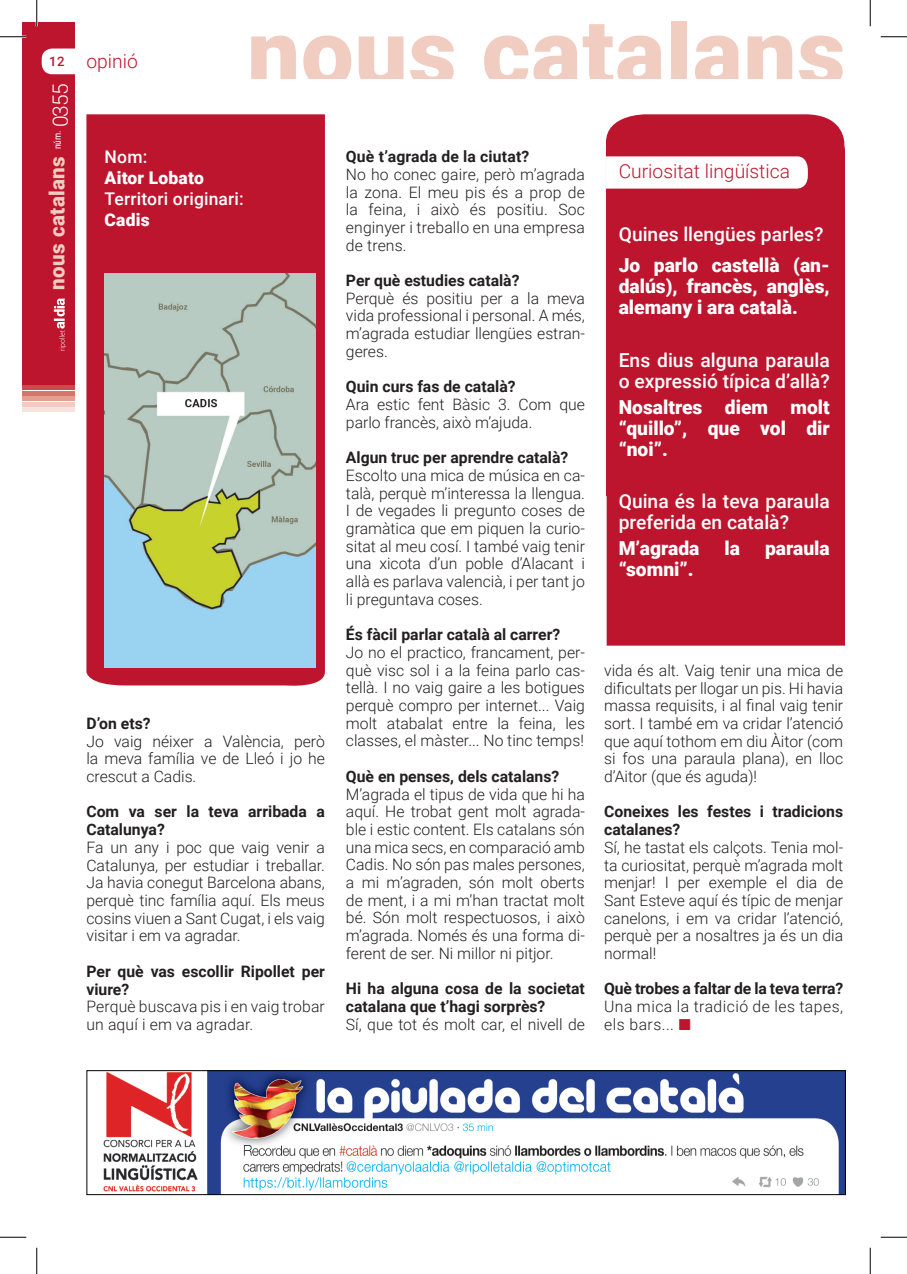
<style>
.page{position:relative;width:907px;height:1274px;background:#fff}
.page>*{position:absolute;margin:0;border:0;box-sizing:border-box;transform-origin:0 0}
.t1{font:900 93.8px "Roboto";letter-spacing:.01em;color:#f1ccc1}
.t2{font:900 21px "Roboto";letter-spacing:.02em;color:#f1ccc1}
.t3{font:900 19.25px/21px "Roboto";color:#fff;text-align:justify}
.t4{font:500 19.25px/21px "Roboto";color:#fff}
.t5{font:300 19.25px "Roboto";color:#bd152e}
.t6{font:500 17.5px "Roboto";letter-spacing:.01em;color:#fff}
.t7{font:900 17.5px "Roboto";letter-spacing:.01em;color:#fff}
.t8{font:300 15.75px/17.7px "Roboto";color:#231f20;text-align:justify}
.t9{font:700 15.75px/17.7px "Roboto";color:#231f20}
.t10{font:300 15.75px/17.7px "Roboto";letter-spacing:.03em;color:#231f20}
.t11{font:500 13.12px "Roboto";color:#bd152e}
.t12{font:9.62px "Roboto Condensed";color:#fff}
.s1{font-family:"Roboto";font-weight:300;font-size:21px}
.s2{color:#bd152e}
</style>
<div class="page">
<div style="left:22px;top:22px;width:52px;height:363px;background:#bd152e"></div>
<div style="left:22px;top:385px;width:53px;height:5px;background:#c94c4a"></div>
<div style="left:22px;top:396px;width:53px;height:5px;background:#e39f90"></div>
<div style="left:22px;top:407px;width:53px;height:5px;background:#f6e3dd"></div>
<div style="left:22px;top:391px;width:53px;height:5px;background:#d57669"></div>
<div style="left:22px;top:402px;width:53px;height:5px;background:#f1ccc1"></div>
<div style="left:42px;top:49px;width:126px;height:25px;background:#fff;border-radius:10px"></div>
<svg style="left:54px;top:298px;width:12px;height:53px"></svg>
<div style="left:86px;top:114px;width:239px;height:572px;background:#bd152e"></div>
<div style="left:606px;top:114px;width:239px;height:532px;background:#bd152e"></div>
<svg style="left:606px;top:156px;width:202px;height:33px"></svg>
<img style="left:105px;top:274px;width:211px;height:394px">
<img style="left:103px;top:1072px;width:741px;height:121px">
<div style="left:86px;top:1070px;width:760px;height:125px;border:1px solid #000001"></div>
<hr style="left:0;top:36px;width:26px;height:2px;background:#fff">
<hr style="left:36px;top:0;width:2px;height:26px;background:#fff">
<svg style="left:0;top:36px;width:26px;height:1px"></svg>
<svg style="left:881px;top:36px;width:26px;height:1px"></svg>
<svg style="left:0;top:1237px;width:26px;height:1px"></svg>
<svg style="left:881px;top:1237px;width:26px;height:1px"></svg>
<svg style="left:36px;top:0;width:1px;height:26px"></svg>
<svg style="left:36px;top:1248px;width:1px;height:26px"></svg>
<svg style="left:870px;top:0;width:1px;height:26px"></svg>
<svg style="left:870px;top:1248px;width:1px;height:26px"></svg>
<p class="t11" style="left:49px;top:52px;width:17px">12</p>
<p class="t12" style="left:51px;top:149px;width:67px;rotate:-90deg">núm. <span class="s1">0355</span></p>
<h2 class="t2" style="left:42px;top:290px;width:135px;rotate:-90deg">nous catalans</h2>
<p class="t5" style="left:86px;top:47px;width:53px">opinió</p>
<h1 class="t1" style="left:247px;top:-13px;width:600px">nous catalans</h1>
<p class="t6" style="left:105px;top:144px;width:44px">Nom:</p>
<p class="t7" style="left:105px;top:165px;width:101px">Aitor Lobato</p>
<p class="t6" style="left:105px;top:186px;width:141px">Territori originari:</p>
<p class="t7" style="left:105px;top:207px;width:47px">Cadis</p>
<p class="t9" style="left:86px;top:714px;width:66px">D’on ets?</p>
<p class="t8" style="left:86px;top:732px;width:240px">Jo vaig néixer a València, però la meva família ve de Lleó i jo he crescut a Cadis.</p>
<p class="t9" style="left:86px;top:802px;width:240px">Com va ser la teva arribada a<br>Catalunya?</p>
<p class="t8" style="left:86px;top:838px;width:240px">Fa un any i poc que vaig venir a Catalunya, per estudiar i treballar.<br>Ja havia conegut Barcelona abans, perquè tinc família aquí. Els meus cosins viuen a Sant Cugat, i els vaig visitar i em va agradar.</p>
<p class="t9" style="left:86px;top:962px;width:240px">Per què vas escollir Ripollet per viure?</p>
<p class="t8" style="left:86px;top:997px;width:240px">Perquè buscava pis i en vaig trobar un aquí i em va agradar.</p>
<p class="t9" style="left:346px;top:147px;width:185px">Què t’agrada de la ciutat?</p>
<p class="t8" style="left:346px;top:165px;width:241px">No ho conec gaire, però m’agrada la zona. El meu pis és a prop de la feina, i això és positiu. Soc enginyer i treballo en una empresa de trens.</p>
<p class="t9" style="left:346px;top:271px;width:175px">Per què estudies català?</p>
<p class="t8" style="left:346px;top:289px;width:240px">Perquè és positiu per a la meva vida professional i personal. A més, m’agrada estudiar llengües estran&shy;geres.</p>
<p class="t9" style="left:346px;top:377px;width:171px">Quin curs fas de català?</p>
<p class="t8" style="left:346px;top:395px;width:240px">Ara estic fent Bàsic 3. Com que parlo francès, això m’ajuda.</p>
<p class="t9" style="left:346px;top:448px;width:224px">Algun truc per aprendre català?</p>
<p class="t8" style="left:346px;top:466px;width:241px">Escolto una mica de música en ca&shy;talà, perquè m’interessa la llengua.<br>I de vegades li pregunto coses de gramàtica que em piquen la curio&shy;sitat al meu cosí. I també vaig tenir una xicota d’un poble d’Alacant i allà es parlava valencià, i per tant jo li preguntava coses.</p>
<p class="t9" style="left:346px;top:625px;width:216px">És fàcil parlar català al carrer?</p>
<p class="t8" style="left:346px;top:643px;width:241px">Jo no el practico, francament, per&shy;què visc sol i a la feina parlo cas&shy;tellà. I no vaig gaire a les botigues perquè compro per internet... Vaig molt atabalat entre la feina, les classes, el màster... No tinc temps!</p>
<p class="t9" style="left:346px;top:767px;width:215px">Què en penses, dels catalans?</p>
<p class="t8" style="left:346px;top:784px;width:240px">M’agrada el tipus de vida que hi ha aquí. He trobat gent molt agrada&shy;ble i estic content. Els catalans són una mica secs, en comparació amb Cadis. No són pas males persones, a mi m’agraden, són molt oberts de ment, i a mi m’han tractat molt bé. Són molt respectuosos, i això m’agrada. Només és una forma di&shy;ferent de ser. Ni millor ni pitjor.</p>
<p class="t9" style="left:346px;top:979px;width:240px">Hi ha alguna cosa de la societat catalana que t’hagi sorprès?</p>
<p class="t8" style="left:346px;top:1015px;width:240px">Sí, que tot és molt car, el nivell de</p>
<p class="t5" style="left:619px;top:157px;width:173px">Curiositat lingüística</p>
<p class="t4" style="left:619px;top:223px;width:206px">Quines llengües parles?</p>
<p class="t3" style="left:619px;top:254px;width:213px">Jo parlo castellà (an&shy;dalús), francès, anglès, alemany i ara català.</p>
<p class="t4" style="left:619px;top:349px;width:212px">Ens dius alguna paraula o expressió típica d’allà?</p>
<p class="t3" style="left:619px;top:396px;width:213px">Nosaltres diem molt “quillo”, que vol dir “noi”.</p>
<p class="t4" style="left:619px;top:490px;width:212px">Quina és la teva paraula preferida en català?</p>
<p class="t3" style="left:619px;top:537px;width:82px">M’agrada</p>
<p class="t3" style="left:724px;top:537px;width:17px">la</p>
<p class="t3" style="left:765px;top:537px;width:66px">paraula</p>
<p class="t3" style="left:619px;top:558px;width:76px">“somni”.</p>
<p class="t8" style="left:604px;top:661px;width:240px">vida és alt. Vaig tenir una mica de dificultats per llogar un pis. Hi havia massa requisits, i al final vaig tenir sort. I també em va cridar l’atenció que aquí tothom em diu Àitor (com si fos una paraula plana), en lloc d’Aitor (que és aguda)!</p>
<p class="t9" style="left:604px;top:802px;width:240px">Coneixes les festes i tradicions catalanes?</p>
<p class="t8" style="left:604px;top:838px;width:241px">Sí, he tastat els calçots. Tenia mol&shy;ta curiositat, perquè m’agrada molt menjar! I per exemple el dia de Sant Esteve aquí és típic de menjar canelons, i em va cridar l’atenció, perquè per a nosaltres ja és un dia normal!</p>
<p class="t9" style="left:604px;top:979px;width:241px">Què trobes a faltar de la teva terra?</p>
<p class="t10" style="left:604px;top:997px;width:240px">Una mica la tradició de les tapes, els bars... <span class="s2">■</span></p>
</div>
